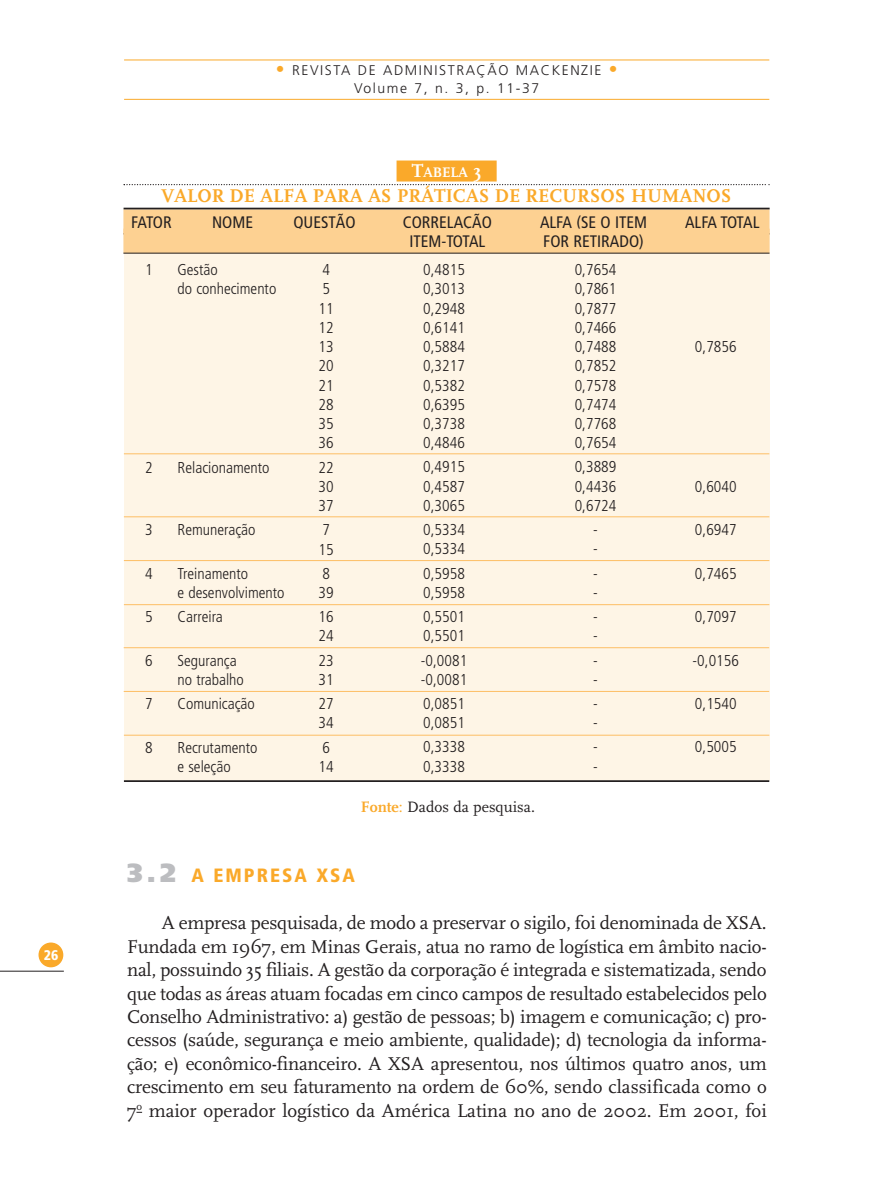
<style>
.page{position:relative;width:893px;height:1190px;background:#fff}
.page>*{position:absolute;margin:0;border:0;box-sizing:border-box;transform-origin:0 0}
.t1{font:19.25px/23.4px "FF Scala";color:#231f20;text-align:justify}
.t2{font:700 19.25px "FF Scala";color:#faa92a}
.t3{font:900 condensed 19.25px "Frutiger";letter-spacing:.105em;color:#faa92a}
.t4{font:condensed 16.62px "Frutiger";color:#231f20}
.t5{font:condensed 16.62px "Frutiger";letter-spacing:-.045em;color:#231f20}
.t6{font:300 condensed 15.75px/19.2px "Frutiger";color:#231f20}
.t7{font:15.75px "FF Scala";color:#231f20}
.t8{font:700 14.35px "FF Scala";color:#fff}
.t9{font:300 14px/17.5px "Frutiger";letter-spacing:.11em;color:#231f20;text-align:center}
.t10{font:900 condensed 14px "Frutiger";color:#fff}
.s1{font-size:17.5px;color:#faa92a}
.s2{font-size:19.25px}
.s3{font-weight:700;color:#faa92a}
.s4{color:#faa92a}
.s5{font-stretch:normal;font-size:26.25px;color:#bcbdc0}
</style>
<div class="page">
<div style="left:38px;top:943px;width:25px;height:24px;background:#faa92a;border-radius:50%"></div>
<hr style="left:0;top:971px;width:64px;height:1px;background:#231f20">
<hr style="left:124px;top:99px;width:645px;height:1px;background:#faa92a">
<hr style="left:124px;top:60px;width:645px;height:1px;background:#faa92a">
<div style="left:124px;top:229px;width:645px;height:552px;background:#fef5e6"></div>
<div style="left:123px;top:209px;width:646px;height:25px;background:#fdd192"></div>
<div style="left:123px;top:229px;width:646px;height:24px;background:#fdd192"></div>
<hr style="left:123px;top:253px;width:646px;height:1px;background:#231f20">
<div style="left:396px;top:161px;width:100px;height:21px;background:#faa92a"></div>
<svg style="left:123px;top:184px;width:646px;height:1px"></svg>
<hr style="left:123px;top:208px;width:646px;height:1px;background:#231f20">
<hr style="left:124px;top:780px;width:645px;height:2px;background:#231f20">
<hr style="left:124px;top:453px;width:645px;height:1px;background:#fdc16b">
<hr style="left:124px;top:516px;width:645px;height:1px;background:#fdc16b">
<hr style="left:124px;top:560px;width:645px;height:1px;background:#fdc16b">
<hr style="left:124px;top:604px;width:645px;height:1px;background:#fdc16b">
<hr style="left:124px;top:647px;width:645px;height:1px;background:#fdc16b">
<hr style="left:124px;top:691px;width:645px;height:1px;background:#fdc16b">
<hr style="left:124px;top:735px;width:645px;height:1px;background:#fdc16b">
<p class="t10" style="left:44px;top:949px;width:16px">26</p>
<p class="t9" style="left:276px;top:63px;width:343px"><span class="s1">•</span> REVISTA DE ADMINISTRAÇÃO MACKENZIE <span class="s1">•<br></span>Volume 7, n. 3, p. 11-37</p>
<p class="t8" style="left:411px;top:166px;width:71px"><span class="s2">T</span>ABELA <span class="s2">3</span></p>
<p class="t2" style="left:161px;top:188px;width:571px">VALOR DE ALFA PARA AS PRÁTICAS DE RECURSOS HUMANOS</p>
<p class="t4" style="left:131px;top:216px;width:42px">FATOR</p>
<p class="t4" style="left:212px;top:216px;width:42px">NOME</p>
<p class="t4" style="left:293px;top:216px;width:64px">QUESTÃO</p>
<p class="t4" style="left:403px;top:216px;width:90px">CORRELAÇÃO</p>
<p class="t4" style="left:540px;top:216px;width:109px">ALFA (SE O ITEM</p>
<p class="t5" style="left:685px;top:216px;width:76px">ALFA TOTAL</p>
<p class="t4" style="left:409px;top:235px;width:77px">ITEM-TOTAL</p>
<p class="t4" style="left:543px;top:235px;width:102px">FOR RETIRADO)</p>
<p class="t6" style="left:177px;top:261px;width:100px">Gestão<br>do conhecimento</p>
<p class="t6" style="left:423px;top:261px;width:43px">0,4815</p>
<p class="t6" style="left:574px;top:261px;width:43px">0,7654</p>
<p class="t6" style="left:423px;top:280px;width:43px">0,3013</p>
<p class="t6" style="left:574px;top:280px;width:43px">0,7861</p>
<p class="t6" style="left:423px;top:300px;width:43px">0,2948</p>
<p class="t6" style="left:574px;top:300px;width:43px">0,7877</p>
<p class="t6" style="left:423px;top:319px;width:43px">0,6141</p>
<p class="t6" style="left:574px;top:319px;width:43px">0,7466</p>
<p class="t6" style="left:423px;top:338px;width:43px">0,5884</p>
<p class="t6" style="left:574px;top:338px;width:43px">0,7488</p>
<p class="t6" style="left:695px;top:338px;width:43px">0,7856</p>
<p class="t6" style="left:423px;top:357px;width:43px">0,3217</p>
<p class="t6" style="left:574px;top:357px;width:43px">0,7852</p>
<p class="t6" style="left:423px;top:377px;width:43px">0,5382</p>
<p class="t6" style="left:574px;top:377px;width:43px">0,7578</p>
<p class="t6" style="left:423px;top:396px;width:43px">0,6395</p>
<p class="t6" style="left:574px;top:396px;width:43px">0,7474</p>
<p class="t6" style="left:423px;top:415px;width:43px">0,3738</p>
<p class="t6" style="left:574px;top:415px;width:43px">0,7768</p>
<p class="t6" style="left:423px;top:434px;width:43px">0,4846</p>
<p class="t6" style="left:574px;top:434px;width:43px">0,7654</p>
<p class="t6" style="left:423px;top:459px;width:43px">0,4915</p>
<p class="t6" style="left:574px;top:459px;width:43px">0,3889</p>
<p class="t6" style="left:423px;top:478px;width:43px">0,4587</p>
<p class="t6" style="left:574px;top:478px;width:43px">0,4436</p>
<p class="t6" style="left:695px;top:478px;width:43px">0,6040</p>
<p class="t6" style="left:423px;top:497px;width:43px">0,3065</p>
<p class="t6" style="left:574px;top:497px;width:43px">0,6724</p>
<p class="t6" style="left:423px;top:521px;width:43px">0,5334</p>
<p class="t6" style="left:593px;top:521px;width:6px">-</p>
<p class="t6" style="left:695px;top:521px;width:43px">0,6947</p>
<p class="t6" style="left:423px;top:541px;width:43px">0,5334</p>
<p class="t6" style="left:593px;top:541px;width:6px">-</p>
<p class="t6" style="left:423px;top:565px;width:43px">0,5958</p>
<p class="t6" style="left:593px;top:565px;width:6px">-</p>
<p class="t6" style="left:695px;top:565px;width:43px">0,7465</p>
<p class="t6" style="left:423px;top:584px;width:43px">0,5958</p>
<p class="t6" style="left:593px;top:584px;width:6px">-</p>
<p class="t6" style="left:423px;top:608px;width:43px">0,5501</p>
<p class="t6" style="left:593px;top:608px;width:6px">-</p>
<p class="t6" style="left:695px;top:608px;width:43px">0,7097</p>
<p class="t6" style="left:423px;top:628px;width:43px">0,5501</p>
<p class="t6" style="left:593px;top:628px;width:6px">-</p>
<p class="t6" style="left:421px;top:652px;width:48px">-0,0081</p>
<p class="t6" style="left:593px;top:652px;width:6px">-</p>
<p class="t6" style="left:692px;top:652px;width:48px">-0,0156</p>
<p class="t6" style="left:421px;top:671px;width:48px">-0,0081</p>
<p class="t6" style="left:593px;top:671px;width:6px">-</p>
<p class="t6" style="left:423px;top:695px;width:43px">0,0851</p>
<p class="t6" style="left:593px;top:695px;width:6px">-</p>
<p class="t6" style="left:695px;top:695px;width:43px">0,1540</p>
<p class="t6" style="left:423px;top:714px;width:43px">0,0851</p>
<p class="t6" style="left:593px;top:714px;width:6px">-</p>
<p class="t6" style="left:423px;top:739px;width:43px">0,3338</p>
<p class="t6" style="left:593px;top:739px;width:6px">-</p>
<p class="t6" style="left:695px;top:739px;width:43px">0,5005</p>
<p class="t6" style="left:423px;top:758px;width:43px">0,3338</p>
<p class="t6" style="left:593px;top:758px;width:6px">-</p>
<p class="t6" style="left:318px;top:261px;width:17px">4<br>5<br>11<br>12<br>13<br>20<br>21<br>28<br>35<br>36</p>
<p class="t6" style="left:318px;top:459px;width:17px;text-align:justify">22<br>30<br>37</p>
<p class="t6" style="left:318px;top:521px;width:17px">7<br>15</p>
<p class="t6" style="left:318px;top:565px;width:17px">8<br>39</p>
<p class="t6" style="left:318px;top:608px;width:17px">16<br>24</p>
<p class="t6" style="left:318px;top:652px;width:17px">23<br>31</p>
<p class="t6" style="left:318px;top:695px;width:17px">27<br>34</p>
<p class="t6" style="left:318px;top:739px;width:17px">6<br>14</p>
<p class="t6" style="left:145px;top:261px;width:9px">1</p>
<p class="t6" style="left:177px;top:459px;width:93px">Relacionamento</p>
<p class="t6" style="left:145px;top:459px;width:9px">2</p>
<p class="t6" style="left:177px;top:521px;width:79px">Remuneração</p>
<p class="t6" style="left:177px;top:565px;width:108px">Treinamento<br>e desenvolvimento</p>
<p class="t6" style="left:177px;top:608px;width:47px">Carreira</p>
<p class="t6" style="left:177px;top:652px;width:68px">Segurança no trabalho</p>
<p class="t6" style="left:177px;top:695px;width:79px">Comunicação</p>
<p class="t6" style="left:177px;top:739px;width:81px">Recrutamento e seleção</p>
<p class="t6" style="left:145px;top:521px;width:9px">3</p>
<p class="t6" style="left:145px;top:565px;width:9px">4</p>
<p class="t6" style="left:145px;top:608px;width:9px">5</p>
<p class="t6" style="left:145px;top:652px;width:9px">6</p>
<p class="t6" style="left:145px;top:695px;width:9px">7</p>
<p class="t6" style="left:145px;top:739px;width:9px">8</p>
<p class="t7" style="left:361px;top:800px;width:176px"><span class="s3">Fonte</span><span class="s4">:</span> Dados da pesquisa.</p>
<p class="t3" style="left:127px;top:867px;width:229px"><span class="s5">3.2</span> A EMPRESA XSA</p>
<p class="t1" style="left:127px;top:913px;width:641px;text-indent:35px">A empresa pesquisada, de modo a preservar o sigilo, foi denominada de XSA.<br>Fundada em 1967, em Minas Gerais, atua no ramo de logística em âmbito nacio&shy;nal, possuindo 35 filiais. A gestão da corporação é integrada e sistematizada, sendo que todas as áreas atuam focadas em cinco campos de resultado estabelecidos pelo Conselho Administrativo: a) gestão de pessoas; b) imagem e comunicação; c) pro&shy;cessos (saúde, segurança e meio ambiente, qualidade); d) tecnologia da informa&shy;ção; e) econômico-financeiro. A XSA apresentou, nos últimos quatro anos, um crescimento em seu faturamento na ordem de 60%, sendo classificada como o 7<sup>o</sup> maior operador logístico da América Latina no ano de 2002. Em 2001, foi</p>
</div>
